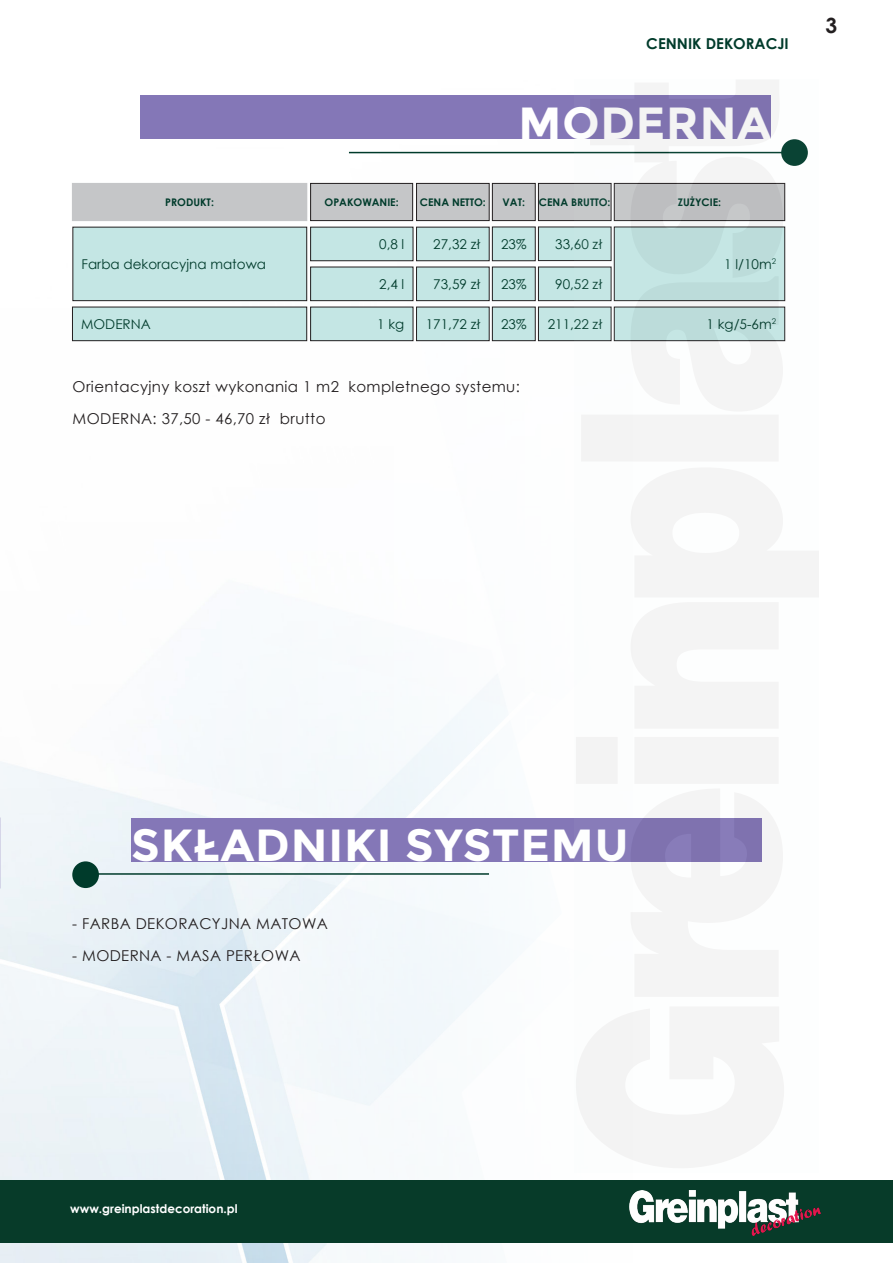
<style>
.page{position:relative;width:893px;height:1263px;background:#fff}
.page>*{position:absolute;margin:0;border:0;box-sizing:border-box;transform-origin:0 0}
.Title_1{font:700 45px "Montserrat";letter-spacing:.02em;color:#fff}
.t1{font:700 21px "Century Gothic";color:#231f20}
.Styl_akapitowy_1{font:15px "Century Gothic";letter-spacing:.025em;color:#231f20}
.t2{font:700 15px "Century Gothic";color:#003b2b}
.dane_wprowadzane_do{font:13.5px "Century Gothic";color:#003b2b}
.dane_w_tabelce{font:13.5px "Century Gothic";color:#003b2b}
.t3{font:700 12px "Century Gothic";color:#fff}
.tytul_w_ramce{font:700 10.5px "Century Gothic";color:#003b2b}
</style>
<div class="page">
<img style="left:0;top:95px;width:632px;height:1168px">
<hr style="left:349px;top:152px;width:445px;height:1px;background:#003b2b">
<hr style="left:86px;top:873px;width:403px;height:2px;background:#003b2b">
<div style="left:72px;top:861px;width:27px;height:27px;background:#003b2b;border-radius:50%"></div>
<div style="left:140px;top:96px;width:631px;height:43px;background:#8477b7"></div>
<div style="left:131px;top:818px;width:631px;height:43px;background:#8477b7"></div>
<div style="left:72px;top:183px;width:235px;height:38px;background:#c5c6c8"></div>
<div style="left:73px;top:227px;width:234px;height:74px;background:#c4e6e4"></div>
<div style="left:73px;top:227px;width:234px;height:74px;border:1px solid #231f20"></div>
<div style="left:72px;top:307px;width:235px;height:34px;background:#c4e6e4"></div>
<div style="left:72px;top:307px;width:235px;height:34px;border:1px solid #231f20"></div>
<div style="left:311px;top:183px;width:102px;height:38px;background:#c5c6c8"></div>
<div style="left:310px;top:183px;width:103px;height:38px;border:1px solid #231f20"></div>
<div style="left:311px;top:227px;width:102px;height:34px;background:#c4e6e4"></div>
<div style="left:310px;top:227px;width:103px;height:34px;border:1px solid #231f20"></div>
<div style="left:311px;top:267px;width:102px;height:34px;background:#c4e6e4"></div>
<div style="left:310px;top:267px;width:103px;height:34px;border:1px solid #231f20"></div>
<div style="left:311px;top:307px;width:102px;height:34px;background:#c4e6e4"></div>
<div style="left:310px;top:307px;width:103px;height:34px;border:1px solid #231f20"></div>
<div style="left:417px;top:183px;width:72px;height:38px;background:#c5c6c8"></div>
<div style="left:416px;top:183px;width:73px;height:38px;border:1px solid #231f20"></div>
<div style="left:417px;top:227px;width:72px;height:34px;background:#c4e6e4"></div>
<div style="left:416px;top:227px;width:73px;height:34px;border:1px solid #231f20"></div>
<div style="left:417px;top:267px;width:72px;height:34px;background:#c4e6e4"></div>
<div style="left:416px;top:267px;width:73px;height:34px;border:1px solid #231f20"></div>
<div style="left:417px;top:307px;width:72px;height:34px;background:#c4e6e4"></div>
<div style="left:416px;top:307px;width:73px;height:34px;border:1px solid #231f20"></div>
<div style="left:538px;top:183px;width:73px;height:38px;background:#c5c6c8"></div>
<div style="left:538px;top:183px;width:73px;height:38px;border:1px solid #231f20"></div>
<div style="left:538px;top:227px;width:73px;height:34px;background:#c4e6e4"></div>
<div style="left:538px;top:227px;width:73px;height:34px;border:1px solid #231f20"></div>
<div style="left:538px;top:267px;width:73px;height:34px;background:#c4e6e4"></div>
<div style="left:538px;top:267px;width:73px;height:34px;border:1px solid #231f20"></div>
<div style="left:538px;top:307px;width:73px;height:34px;background:#c4e6e4"></div>
<div style="left:538px;top:307px;width:73px;height:34px;border:1px solid #231f20"></div>
<div style="left:492px;top:183px;width:43px;height:38px;background:#c5c6c8"></div>
<div style="left:492px;top:183px;width:43px;height:38px;border:1px solid #231f20"></div>
<div style="left:492px;top:227px;width:43px;height:34px;background:#c4e6e4"></div>
<div style="left:492px;top:227px;width:43px;height:34px;border:1px solid #231f20"></div>
<div style="left:492px;top:267px;width:43px;height:34px;background:#c4e6e4"></div>
<div style="left:492px;top:267px;width:43px;height:34px;border:1px solid #231f20"></div>
<div style="left:492px;top:307px;width:43px;height:34px;background:#c4e6e4"></div>
<div style="left:492px;top:307px;width:43px;height:34px;border:1px solid #231f20"></div>
<svg style="left:576px;top:80px;width:243px;height:1089px"></svg>
<div style="left:0;top:1180px;width:893px;height:62px;background:#073b29"></div>
<img style="left:629px;top:1191px;width:192px;height:44px">
<p class="t2" style="left:646px;top:32px;width:144px">CENNIK DEKORACJI</p>
<p class="Title_1" style="left:518px;top:97px;width:254px">MODERNA</p>
<p class="tytul_w_ramce" style="left:165px;top:194px;width:50px">PRODUKT:</p>
<p class="dane_w_tabelce" style="left:82px;top:255px;width:186px">Farba dekoracyjna matowa</p>
<p class="dane_w_tabelce" style="left:81px;top:315px;width:71px">MODERNA</p>
<p class="tytul_w_ramce" style="left:325px;top:194px;width:76px">OPAKOWANIE:</p>
<p class="dane_wprowadzane_do" style="left:379px;top:235px;width:27px">0,8 l</p>
<p class="dane_wprowadzane_do" style="left:379px;top:275px;width:27px">2,4 l</p>
<p class="dane_wprowadzane_do" style="left:377px;top:315px;width:29px">1 kg</p>
<p class="tytul_w_ramce" style="left:420px;top:194px;width:67px">CENA NETTO:</p>
<p class="dane_wprowadzane_do" style="left:433px;top:235px;width:49px">27,32 zł</p>
<p class="dane_wprowadzane_do" style="left:433px;top:275px;width:49px">73,59 zł</p>
<p class="dane_wprowadzane_do" style="left:426px;top:315px;width:56px">171,72 zł</p>
<p class="tytul_w_ramce" style="left:503px;top:194px;width:24px">VAT:</p>
<p class="dane_w_tabelce" style="left:501px;top:235px;width:27px">23%</p>
<p class="dane_w_tabelce" style="left:501px;top:275px;width:27px">23%</p>
<p class="dane_w_tabelce" style="left:501px;top:315px;width:27px">23%</p>
<p class="tytul_w_ramce" style="left:539px;top:194px;width:73px">CENA BRUTTO:</p>
<p class="dane_wprowadzane_do" style="left:555px;top:235px;width:49px">33,60 zł</p>
<p class="dane_wprowadzane_do" style="left:555px;top:275px;width:49px">90,52 zł</p>
<p class="dane_wprowadzane_do" style="left:548px;top:315px;width:56px">211,22 zł</p>
<p class="tytul_w_ramce" style="left:678px;top:194px;width:45px">ZUŻYCIE:</p>
<p class="dane_wprowadzane_do" style="left:724px;top:255px;width:53px">1 l/10m<sup>2</sup></p>
<p class="dane_wprowadzane_do" style="left:707px;top:315px;width:71px">1 kg/5-6m<sup>2</sup></p>
<p class="Styl_akapitowy_1" style="left:73px;top:376px;width:449px">Orientacyjny koszt wykonania 1 m2 kompletnego systemu:</p>
<p class="Styl_akapitowy_1" style="left:73px;top:408px;width:254px">MODERNA: 37,50 - 46,70 zł brutto</p>
<h2 class="t1" style="left:825px;top:9px;width:13px">3</h2>
<h1 class="Title_1" style="left:131px;top:819px;width:499px">SKŁADNIKI SYSTEMU</h1>
<p class="Styl_akapitowy_1" style="left:72px;top:913px;width:257px">- FARBA DEKORACYJNA MATOWA</p>
<p class="Styl_akapitowy_1" style="left:72px;top:945px;width:230px">- MODERNA - MASA PERŁOWA</p>
<p class="t3" style="left:70px;top:1199px;width:169px">www.greinplastdecoration.pl</p>
</div>
